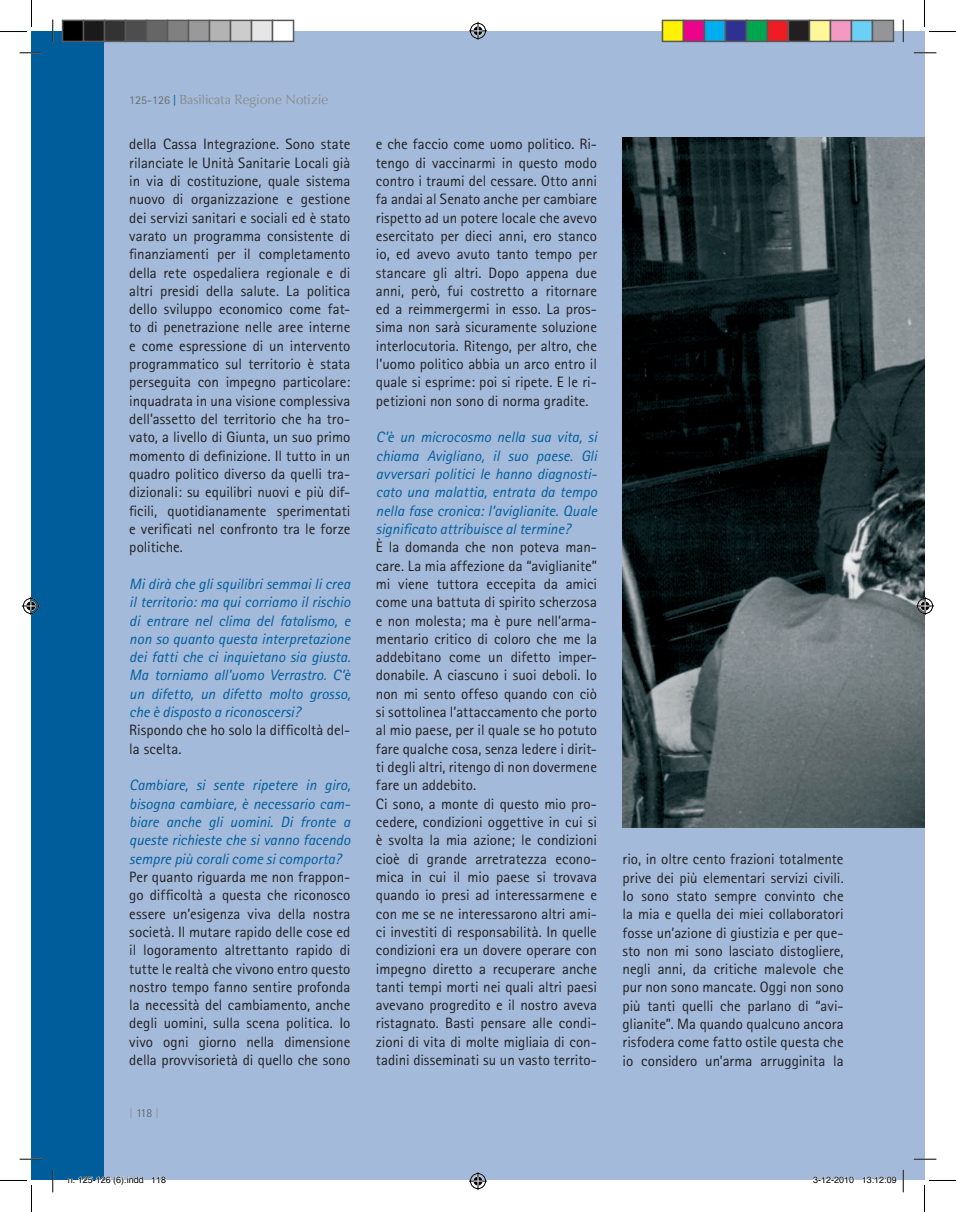
<style>
.page{position:relative;width:956px;height:1212px;background:#fff}
.page>*{position:absolute;margin:0;border:0;box-sizing:border-box;transform-origin:0 0}
.t1{font:15px/18.3px "Rotis Sans Serif";color:#231f20;text-align:justify}
.t2{font:italic 15px/18.3px "Rotis Sans Serif";letter-spacing:-.005em;color:#005d9c}
.t3{font:13.5px "Optima";color:#8a8c8f}
.t4{font:300 12px "Rotis Sans Serif";color:#57585a}
.t5{font:9px "Helvetica";color:#000}
.s1{font-family:"Rotis Sans Serif";font-size:12px;color:#6c6d70}
.s2{font-family:"Rotis Sans Serif";font-size:12px;color:#005d9c}
.s3{font-family:"Rotis Semi Serif"}
.s4{font-style:normal;color:#231f20}
.s5{font-style:italic;color:#005d9c}
.s6{color:#8a8c8f}
</style>
<div class="page">
<div style="left:32px;top:32px;width:892px;height:1148px;background:#a3bada"></div>
<div style="left:32px;top:32px;width:72px;height:1148px;background:#005d9c"></div>
<img style="left:623px;top:138px;width:301px;height:689px">
<svg style="left:20px;top:52px;width:22px;height:2px"></svg>
<svg style="left:914px;top:52px;width:22px;height:2px"></svg>
<svg style="left:20px;top:1158px;width:22px;height:1px"></svg>
<svg style="left:914px;top:1158px;width:22px;height:1px"></svg>
<svg style="left:52px;top:20px;width:2px;height:22px"></svg>
<svg style="left:52px;top:1169px;width:2px;height:22px"></svg>
<svg style="left:903px;top:20px;width:1px;height:22px"></svg>
<svg style="left:903px;top:1169px;width:1px;height:22px"></svg>
<svg style="left:0;top:0;width:32px;height:32px"></svg>
<svg style="left:0;top:1179px;width:32px;height:32px"></svg>
<svg style="left:924px;top:0;width:32px;height:32px"></svg>
<svg style="left:924px;top:1179px;width:32px;height:32px"></svg>
<svg style="left:469px;top:22px;width:18px;height:18px"></svg>
<svg style="left:469px;top:1172px;width:18px;height:17px"></svg>
<svg style="left:22px;top:597px;width:18px;height:18px"></svg>
<svg style="left:916px;top:597px;width:18px;height:18px"></svg>
<div style="left:63px;top:20px;width:21px;height:21px;background:#000"></div>
<div style="left:62px;top:20px;width:22px;height:22px;border:2px solid #595959"></div>
<div style="left:84px;top:20px;width:21px;height:21px;background:#1a1a1a"></div>
<div style="left:83px;top:20px;width:22px;height:22px;border:2px solid #595959"></div>
<div style="left:105px;top:20px;width:21px;height:21px;background:#333"></div>
<div style="left:104px;top:20px;width:22px;height:22px;border:2px solid #595959"></div>
<div style="left:126px;top:20px;width:21px;height:21px;background:#4d4d4d"></div>
<div style="left:125px;top:20px;width:22px;height:22px;border:2px solid #595959"></div>
<div style="left:147px;top:20px;width:21px;height:21px;background:#666"></div>
<div style="left:146px;top:20px;width:22px;height:22px;border:2px solid #595959"></div>
<div style="left:168px;top:20px;width:21px;height:21px;background:#808080"></div>
<div style="left:167px;top:20px;width:22px;height:22px;border:2px solid #595959"></div>
<div style="left:189px;top:20px;width:21px;height:21px;background:#999"></div>
<div style="left:188px;top:20px;width:22px;height:22px;border:2px solid #595959"></div>
<div style="left:210px;top:20px;width:21px;height:21px;background:#b3b3b3"></div>
<div style="left:209px;top:20px;width:22px;height:22px;border:2px solid #595959"></div>
<div style="left:231px;top:20px;width:21px;height:21px;background:#ccc"></div>
<div style="left:230px;top:20px;width:22px;height:22px;border:2px solid #595959"></div>
<div style="left:252px;top:20px;width:21px;height:21px;background:#e6e6e6"></div>
<div style="left:251px;top:20px;width:22px;height:22px;border:2px solid #595959"></div>
<div style="left:273px;top:20px;width:21px;height:21px;background:#fff"></div>
<div style="left:272px;top:20px;width:22px;height:22px;border:2px solid #595959"></div>
<div style="left:662px;top:20px;width:21px;height:21px;background:#fff101"></div>
<div style="left:662px;top:20px;width:22px;height:22px;border:2px solid #595959"></div>
<div style="left:683px;top:20px;width:21px;height:21px;background:#ed028c"></div>
<div style="left:683px;top:20px;width:22px;height:22px;border:2px solid #595959"></div>
<div style="left:704px;top:20px;width:21px;height:21px;background:#00aeef"></div>
<div style="left:704px;top:20px;width:22px;height:22px;border:2px solid #595959"></div>
<div style="left:725px;top:20px;width:21px;height:21px;background:#2e3092"></div>
<div style="left:725px;top:20px;width:22px;height:22px;border:2px solid #595959"></div>
<div style="left:746px;top:20px;width:21px;height:21px;background:#00a54f"></div>
<div style="left:746px;top:20px;width:22px;height:22px;border:2px solid #595959"></div>
<div style="left:767px;top:20px;width:21px;height:21px;background:#ee1d23"></div>
<div style="left:767px;top:20px;width:22px;height:22px;border:2px solid #595959"></div>
<div style="left:788px;top:20px;width:21px;height:21px;background:#231f20"></div>
<div style="left:788px;top:20px;width:22px;height:22px;border:2px solid #595959"></div>
<div style="left:809px;top:20px;width:21px;height:21px;background:#fff79a"></div>
<div style="left:809px;top:20px;width:22px;height:22px;border:2px solid #595959"></div>
<div style="left:830px;top:20px;width:21px;height:21px;background:#f499c2"></div>
<div style="left:830px;top:20px;width:22px;height:22px;border:2px solid #595959"></div>
<div style="left:851px;top:20px;width:21px;height:21px;background:#6bcff6"></div>
<div style="left:851px;top:20px;width:22px;height:22px;border:2px solid #595959"></div>
<div style="left:872px;top:20px;width:21px;height:21px;background:#939598"></div>
<div style="left:872px;top:20px;width:22px;height:22px;border:2px solid #595959"></div>
<svg style="left:68px;top:1176px;width:76px;height:4px"></svg>
<svg style="left:152px;top:1176px;width:15px;height:4px"></svg>
<svg style="left:813px;top:1176px;width:41px;height:4px"></svg>
<svg style="left:862px;top:1176px;width:35px;height:4px"></svg>
<p class="t3" style="left:129px;top:91px;width:201px"><span class="s1">125-126</span> <span class="s2">|</span> <span class="s3">Basilicata</span> Regione Notizie</p>
<p class="t1" style="left:129px;top:135px;width:223px">della Cassa Integrazione. Sono state rilanciate le Unità Sanitarie Locali già in via di costituzione, quale sistema nuovo di organizzazione e gestione dei servizi sanitari e sociali ed è stato varato un programma consistente di finanziamenti per il completamento della rete ospedaliera regionale e di altri presidi della salute. La politica dello sviluppo economico come fat&shy;to di penetrazione nelle aree interne e come espressione di un intervento programmatico sul territorio è stata perseguita con impegno particolare: inquadrata in una visione complessiva dell’assetto del territorio che ha tro&shy;vato, a livello di Giunta, un suo primo momento di definizione. Il tutto in un quadro politico diverso da quelli tra&shy;dizionali: su equilibri nuovi e più dif&shy;ficili, quotidianamente sperimentati e verificati nel confronto tra le forze politiche.</p>
<p class="t2" style="left:129px;top:574px;width:223px">Mi dirà che gli squilibri semmai li crea il territorio: ma qui corriamo il rischio di entrare nel clima del fatalismo, e non so quanto questa interpretazione dei fatti che ci inquietano sia giusta.<br>Ma torniamo all’uomo Verrastro. C’è un difetto, un difetto molto grosso, che è disposto a riconoscersi?<br><span class="s4">Rispondo che ho solo la difficoltà del&shy;la scelta.</span></p>
<p class="t1" style="left:129px;top:775px;width:223px;text-align:left"><span class="s5">Cambiare, si sente ripetere in giro, bisogna cambiare, è necessario cam&shy;biare anche gli uomini. Di fronte a queste richieste che si vanno facendo sempre più corali come si comporta?<br></span>Per quanto riguarda me non frappon&shy;go difficoltà a questa che riconosco essere un’esigenza viva della nostra società. Il mutare rapido delle cose ed il logoramento altrettanto rapido di tutte le realtà che vivono entro questo nostro tempo fanno sentire profonda la necessità del cambiamento, anche degli uomini, sulla scena politica. Io vivo ogni giorno nella dimensione della provvisorietà di quello che sono</p>
<p class="t4" style="left:129px;top:1105px;width:31px"><span class="s6">|</span> 118 <span class="s6">|</span></p>
<p class="t1" style="left:376px;top:135px;width:223px">e che faccio come uomo politico. Ri&shy;tengo di vaccinarmi in questo modo contro i traumi del cessare. Otto anni fa andai al Senato anche per cambiare rispetto ad un potere locale che avevo esercitato per dieci anni, ero stanco io, ed avevo avuto tanto tempo per stancare gli altri. Dopo appena due anni, però, fui costretto a ritornare ed a reimmergermi in esso. La pros&shy;sima non sarà sicuramente soluzione interlocutoria. Ritengo, per altro, che l’uomo politico abbia un arco entro il quale si esprime: poi si ripete. E le ri&shy;petizioni non sono di norma gradite.</p>
<p class="t1" style="left:376px;top:428px;width:223px;text-align:left"><span class="s5">C’è un microcosmo nella sua vita, si chiama Avigliano, il suo paese. Gli avversari politici le hanno diagnosti&shy;cato una malattia, entrata da tempo nella fase cronica: l’aviglianite. Quale significato attribuisce al termine?<br></span>È la domanda che non poteva man&shy;care. La mia affezione da “aviglianite” mi viene tuttora eccepita da amici come una battuta di spirito scherzosa e non molesta; ma è pure nell’arma&shy;mentario critico di coloro che me la addebitano come un difetto imper&shy;donabile. A ciascuno i suoi deboli. Io non mi sento offeso quando con ciò si sottolinea l’attaccamento che porto al mio paese, per il quale se ho potuto fare qualche cosa, senza ledere i dirit&shy;ti degli altri, ritengo di non dovermene fare un addebito.<br>Ci sono, a monte di questo mio pro&shy;cedere, condizioni oggettive in cui si è svolta la mia azione; le condizioni cioè di grande arretratezza econo&shy;mica in cui il mio paese si trovava quando io presi ad interessarmene e con me se ne interessarono altri ami&shy;ci investiti di responsabilità. In quelle condizioni era un dovere operare con impegno diretto a recuperare anche tanti tempi morti nei quali altri paesi avevano progredito e il nostro aveva ristagnato. Basti pensare alle condi&shy;zioni di vita di molte migliaia di con&shy;tadini disseminati su un vasto territo-</p>
<p class="t1" style="left:623px;top:849px;width:223px">rio, in oltre cento frazioni totalmente prive dei più elementari servizi civili.<br>Io sono stato sempre convinto che la mia e quella dei miei collaboratori fosse un’azione di giustizia e per que&shy;sto non mi sono lasciato distogliere, negli anni, da critiche malevole che pur non sono mancate. Oggi non sono più tanti quelli che parlano di “avi&shy;glianite”. Ma quando qualcuno ancora risfodera come fatto ostile questa che io considero un’arma arrugginita la</p>
<p class="t5" style="left:68px;top:1173px;width:100px">n. 125-126 (6).indd 118</p>
<p class="t5" style="left:813px;top:1173px;width:85px">3-12-2010 13:12:09</p>
</div>
